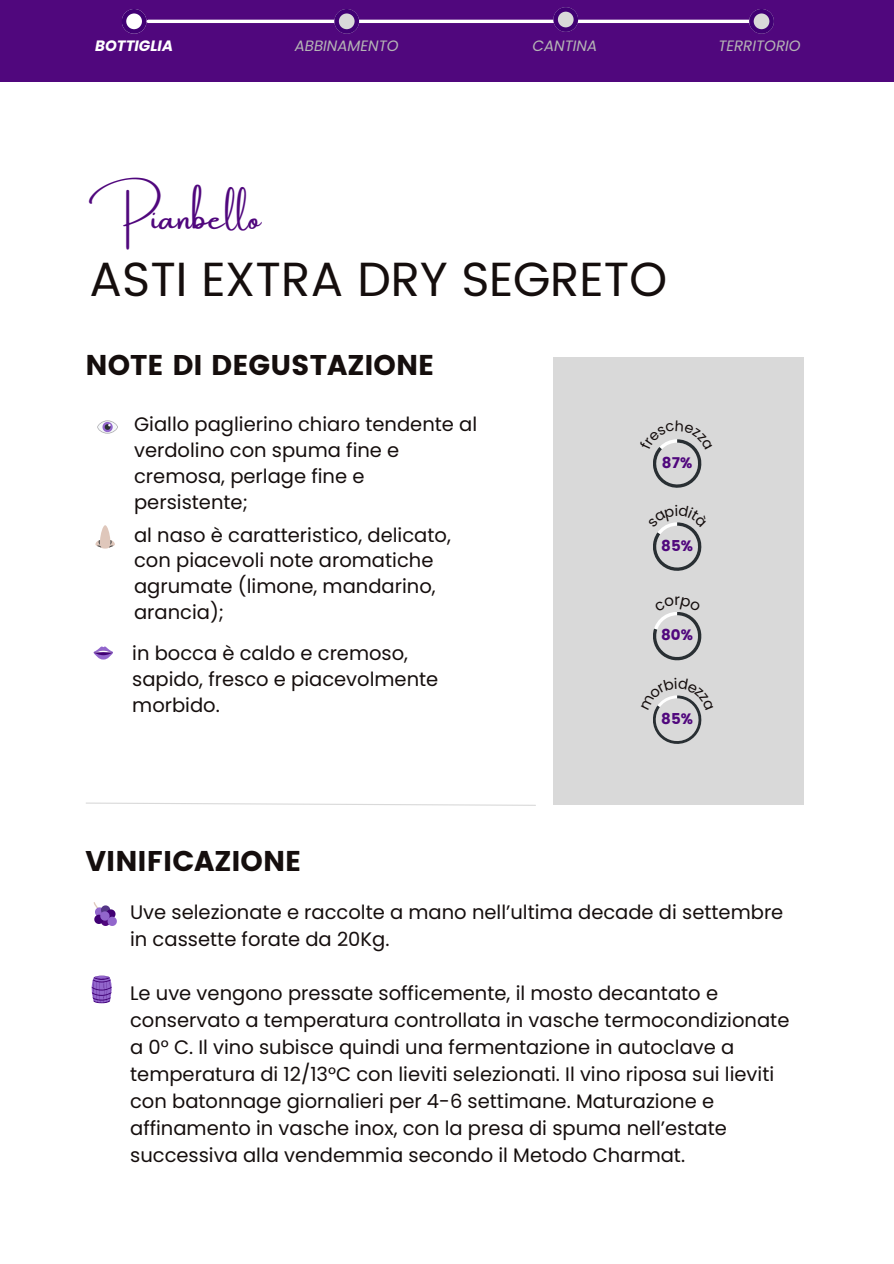
<style>
.page{position:relative;width:894px;height:1264px;background:#fff}
.page>*{position:absolute;margin:0;border:0;box-sizing:border-box;transform-origin:0 0}
.t1{font:48px "Poppins";letter-spacing:-.005em;color:#150e0d}
.t2{font:34.35px "Amsterdam One";color:#50077d}
.t3{font:28.5px "Poppins";color:#150e0d}
.t4{font:19.5px/25.8px "Poppins";color:#150e0d}
.t5{font:italic 15px "Poppins";color:#b5b5b5}
.t6{font:15px "Poppins";color:#50077d}
.t7{font:italic 700 15px "Poppins";color:#fff}
</style>
<div class="page">
<svg style="left:97px;top:420px;width:20px;height:13px"></svg>
<svg style="left:98px;top:421px;width:19px;height:12px"></svg>
<svg style="left:102px;top:422px;width:11px;height:10px"></svg>
<svg style="left:95px;top:525px;width:19px;height:23px"></svg>
<svg style="left:94px;top:646px;width:19px;height:13px"></svg>
<svg style="left:91px;top:975px;width:21px;height:28px"></svg>
<svg style="left:93px;top:902px;width:24px;height:23px"></svg>
<div style="left:0;top:0;width:893px;height:82px;background:#50077d"></div>
<svg style="left:122px;top:9px;width:24px;height:25px"></svg>
<hr style="left:148px;top:20px;width:611px;height:3px;background:#fff">
<svg style="left:334px;top:9px;width:25px;height:25px"></svg>
<svg style="left:749px;top:9px;width:24px;height:25px"></svg>
<svg style="left:553px;top:7px;width:25px;height:25px"></svg>
<div style="left:553px;top:357px;width:251px;height:448px;background:#d9d9d9"></div>
<svg style="left:86px;top:802px;width:450px;height:4px"></svg>
<svg style="left:653px;top:439px;width:49px;height:49px"></svg>
<svg style="left:653px;top:612px;width:48px;height:48px"></svg>
<svg style="left:653px;top:522px;width:49px;height:49px"></svg>
<svg style="left:653px;top:695px;width:49px;height:49px"></svg>
<p class="t7" style="left:95px;top:35px;width:79px">BOTTIGLIA</p>
<p class="t5" style="left:294px;top:35px;width:105px">ABBINAMENTO</p>
<p class="t5" style="left:532px;top:35px;width:66px">CANTINA</p>
<p class="t5" style="left:718px;top:35px;width:84px">TERRITORIO</p>
<h2 class="t2" style="left:89px;top:199px;width:174px">Pianbello</h2>
<h1 class="t1" style="left:89px;top:251px;width:579px">ASTI EXTRA DRY SEGRETO</h1>
<h3 class="t3" style="left:86px;top:348px;width:350px">NOTE DI DEGUSTAZIONE</h3>
<p class="t4" style="left:134px;top:411px;width:344px">Giallo paglierino chiaro tendente al verdolino con spuma fine e cremosa, perlage fine e persistente;</p>
<p class="t4" style="left:134px;top:522px;width:318px">al naso è caratteristico, delicato, con piacevoli note aromatiche agrumate (limone, mandarino, arancia);</p>
<p class="t4" style="left:132px;top:640px;width:307px">in bocca è caldo e cremoso, sapido, fresco e piacevolmente morbido.</p>
<h3 class="t3" style="left:86px;top:844px;width:217px">VINIFICAZIONE</h3>
<p class="t6" style="left:661px;top:454px;width:32px">87%</p>
<p class="t6" style="left:661px;top:537px;width:33px">85%</p>
<p class="t6" style="left:661px;top:626px;width:33px">80%</p>
<p class="t6" style="left:661px;top:710px;width:33px">85%</p>
<p class="t4" style="left:130px;top:898px;width:654px;line-height:27px">Uve selezionate e raccolte a mano nell’ultima decade di settembre in cassette forate da 20Kg.</p>
<p class="t4" style="left:130px;top:979px;width:660px;line-height:27px">Le uve vengono pressate sofficemente, il mosto decantato e conservato a temperatura controllata in vasche termocondizionate a 0° C. Il vino subisce quindi una fermentazione in autoclave a temperatura di 12/13°C con lieviti selezionati. Il vino riposa sui lieviti con batonnage giornalieri per 4-6 settimane. Maturazione e affinamento in vasche inox, con la presa di spuma nell’estate successiva alla vendemmia secondo il Metodo Charmat.</p>
</div>
